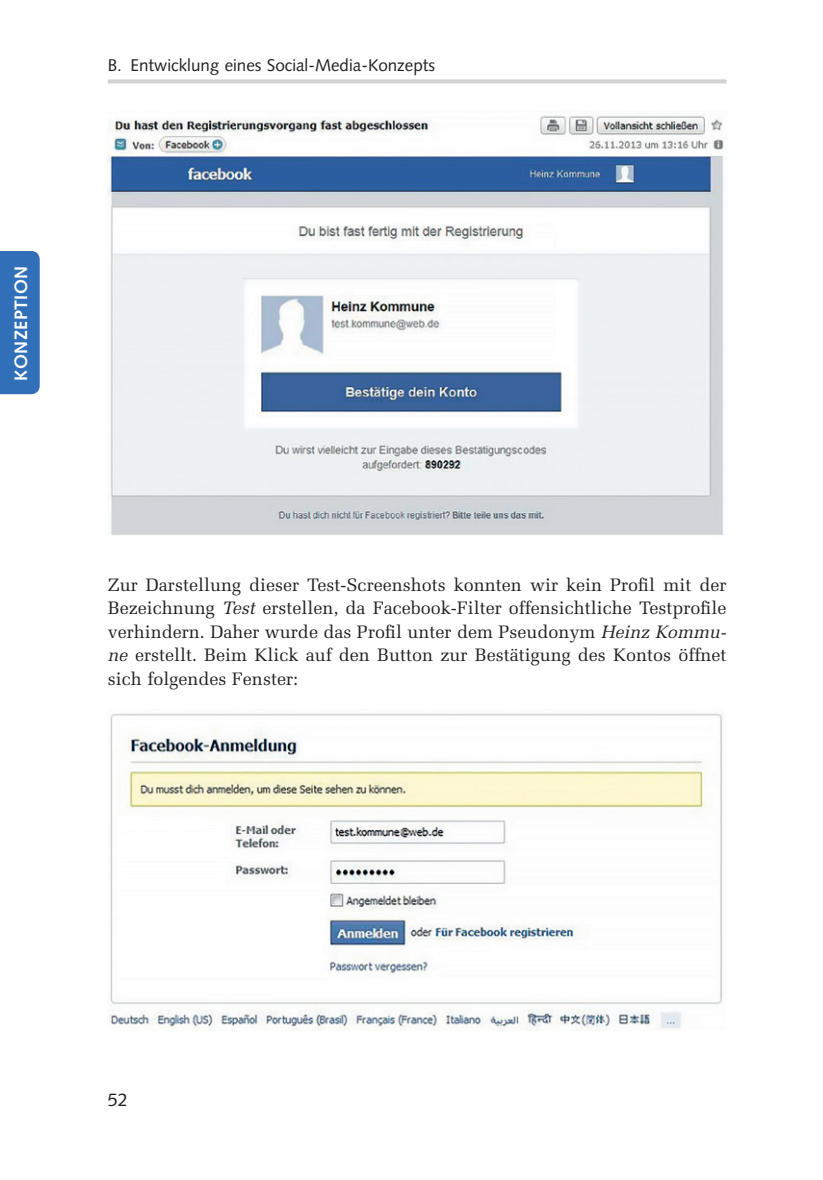
<style>
.page{position:relative;width:823px;height:1180px;background:#fff}
.page>*{position:absolute;margin:0;border:0;box-sizing:border-box;transform-origin:0 0}
.t1{font:18px/23.6px "Melior LT Pro";color:#231f20;text-align:justify}
.t2{font:700 18px "Syntax LT Pro";letter-spacing:.025em;color:#fff}
.t3{font:18px "Syntax LT Pro";color:#231f20}
.t4{font:17px "Syntax LT Pro";color:#231f20}
.s1{font-style:italic}
</style>
<div class="page">
<svg style="left:108px;top:79px;width:618px;height:4px;fill:#d1d2d4"></svg>
<div style="left:0;top:251px;width:40px;height:143px;background:#3170b8"></div>
<img style="left:108px;top:115px;width:616px;height:421px">
<img style="left:108px;top:713px;width:614px;height:317px">
<p class="t2" style="left:10px;top:380px;width:117px;rotate:-90deg">KONZEPTION</p>
<p class="t4" style="left:108px;top:55px;width:328px">B. Entwicklung eines Social-Media-Konzepts</p>
<p class="t1" style="left:108px;top:572px;width:619px">Zur Darstellung dieser Test-Screenshots konnten wir kein Profil mit der Bezeichnung <span class="s1">Test</span> erstellen, da Facebook-Filter offensichtliche Testprofile verhindern. Daher wurde das Profil unter dem Pseudonym <span class="s1">Heinz Kommu&shy;ne</span> erstellt. Beim Klick auf den Button zur Bestätigung des Kontos öffnet sich folgendes Fenster:</p>
<p class="t3" style="left:108px;top:1089px;width:22px">52</p>
</div>
